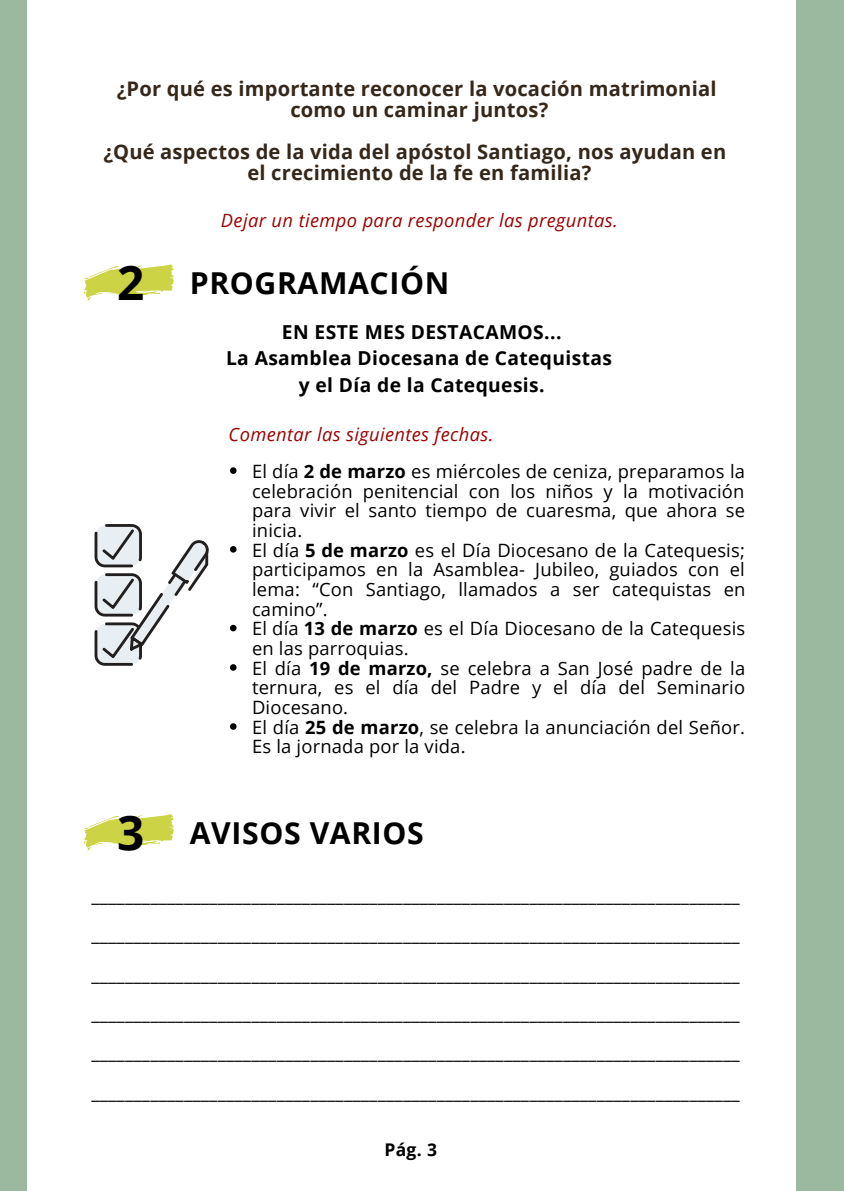
<style>
.page{position:relative;width:844px;height:1191px;background:#fff}
.page>*{position:absolute;margin:0;border:0;box-sizing:border-box;transform-origin:0 0}
.t1{font:700 47.6px "Open Sans";color:#000}
.t2{font:700 30.28px "Open Sans";letter-spacing:.02em;color:#000}
.t3{font:700 20.12px/21px "Open Sans";letter-spacing:.01em;color:#35271a;text-align:center}
.t4{font:700 19.25px "Open Sans";letter-spacing:.02em;color:#000}
.t5{font:18.38px/19.6px "Open Sans";letter-spacing:.01em;color:#000;text-align:justify}
.t6{font:italic 18.38px "Open Sans";letter-spacing:.02em;color:#990404}
.t7{font:700 17.5px "Open Sans";color:#000}
.s1{font-weight:700}
</style>
<div class="page">
<div style="left:0;top:0;width:843px;height:1190px;background:#9bb99e"></div>
<div style="left:27px;top:0;width:768px;height:1190px;background:#fff"></div>
<svg style="left:94px;top:524px;width:115px;height:141px"></svg>
<svg style="left:83px;top:264px;width:91px;height:37px"></svg>
<svg style="left:230px;top:467px;width:6px;height:7px"></svg>
<svg style="left:230px;top:546px;width:6px;height:6px"></svg>
<svg style="left:230px;top:625px;width:6px;height:6px"></svg>
<svg style="left:230px;top:664px;width:6px;height:6px"></svg>
<svg style="left:230px;top:723px;width:6px;height:6px"></svg>
<svg style="left:83px;top:814px;width:91px;height:36px"></svg>
<p class="t3" style="left:117px;top:78px;width:601px">¿Por qué es importante reconocer la vocación matrimonial</p>
<p class="t3" style="left:290px;top:99px;width:259px">como un caminar juntos?</p>
<p class="t3" style="left:103px;top:141px;width:624px">¿Qué aspectos de la vida del apóstol Santiago, nos ayudan en el crecimiento de la fe en familia?</p>
<p class="t6" style="left:221px;top:208px;width:398px">Dejar un tiempo para responder las preguntas.</p>
<p class="t1" style="left:117px;top:249px;width:29px">2</p>
<p class="t2" style="left:190px;top:261px;width:261px">PROGRAMACIÓN</p>
<p class="t4" style="left:282px;top:318px;width:281px">EN ESTE MES DESTACAMOS...</p>
<p class="t4" style="left:226px;top:345px;width:387px">La Asamblea Diocesana de Catequistas</p>
<p class="t4" style="left:299px;top:371px;width:247px">y el Día de la Catequesis.</p>
<p class="t6" style="left:228px;top:421px;width:266px">Comentar las siguientes fechas.</p>
<p class="t5" style="left:252px;top:461px;width:494px">El día <span class="s1">2 de marzo</span> es miércoles de ceniza, preparamos la celebración penitencial con los niños y la motivación para vivir el santo tiempo de cuaresma, que ahora se inicia.</p>
<p class="t5" style="left:252px;top:539px;width:495px">El día <span class="s1">5 de marzo</span> es el Día Diocesano de la Catequesis; participamos en la Asamblea- Jubileo, guiados con el lema: “Con Santiago, llamados a ser catequistas en camino”.</p>
<p class="t5" style="left:252px;top:618px;width:494px">El día <span class="s1">13 de marzo</span> es el Día Diocesano de la Catequesis en las parroquias.</p>
<p class="t5" style="left:252px;top:657px;width:494px">El día <span class="s1">19 de marzo,</span> se celebra a San José padre de la ternura, es el día del Padre y el día del Seminario Diocesano.</p>
<p class="t5" style="left:252px;top:716px;width:494px">El día <span class="s1">25 de marzo</span>, se celebra la anunciación del Señor.<br>Es la jornada por la vida.</p>
<p class="t1" style="left:117px;top:799px;width:29px">3</p>
<p class="t2" style="left:190px;top:811px;width:235px">AVISOS VARIOS</p>
<p class="t5" style="left:91px;top:885px;width:649px">_____________________________________________________________________________</p>
<p class="t5" style="left:91px;top:924px;width:649px">_____________________________________________________________________________</p>
<p class="t5" style="left:91px;top:963px;width:649px">_____________________________________________________________________________</p>
<p class="t5" style="left:91px;top:1003px;width:649px">_____________________________________________________________________________</p>
<p class="t5" style="left:91px;top:1042px;width:649px">_____________________________________________________________________________</p>
<p class="t5" style="left:91px;top:1081px;width:649px">_____________________________________________________________________________</p>
<p class="t7" style="left:384px;top:1136px;width:54px">Pág. 3</p>
</div>
